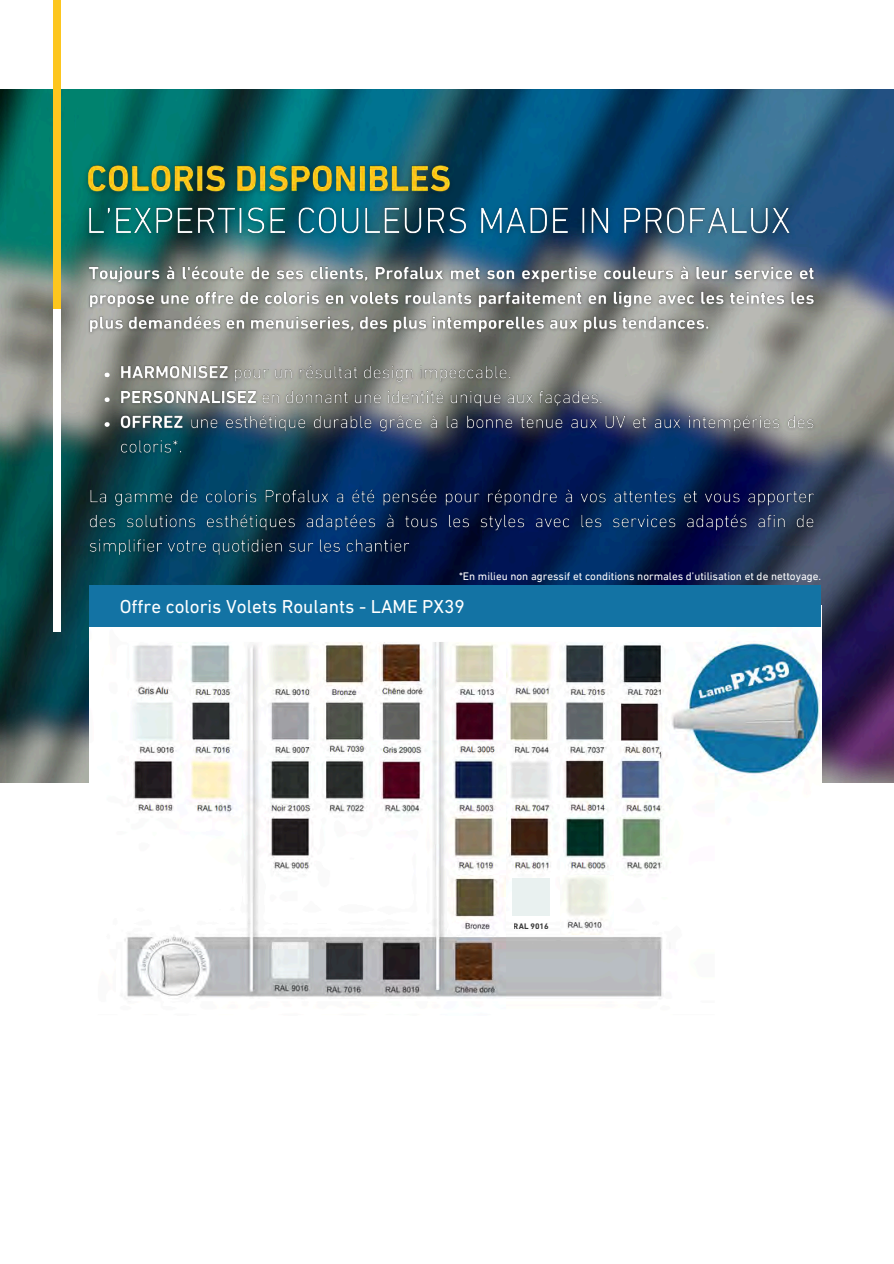
<style>
.page{position:relative;width:894px;height:1264px;background:#fff}
.page>*{position:absolute;margin:0;border:0;box-sizing:border-box;transform-origin:0 0}
.t1{font:19.05px "DIN Next LT Pro";color:#fff}
.t2{font:11.1px "DIN Next LT Pro";color:#fff}
.t3{font:700 8.1px "DIN Next LT Pro";color:#000}
</style>
<div class="page">
<img style="left:0;top:89px;width:892px;height:693px">
<img style="left:89px;top:605px;width:732px;height:394px">
<img style="left:80px;top:199px;width:719px;height:46px">
<img style="left:85px;top:261px;width:735px;height:300px">
<img style="left:78px;top:157px;width:382px;height:46px">
<img style="left:447px;top:875px;width:59px;height:61px">
<div style="left:512px;top:878px;width:38px;height:37px;background:#e9f1f0"></div>
<img style="left:560px;top:875px;width:53px;height:59px">
<div style="left:53px;top:0;width:7px;height:309px;background:#fdc61e"></div>
<div style="left:53px;top:309px;width:7px;height:322px;background:#fff"></div>
<div style="left:112px;top:605px;width:615px;height:37px;background:#fff;border-radius:18px"></div>
<div style="left:89px;top:585px;width:731px;height:41px;background:#1373a4"></div>
<h4 class="t2" style="left:459px;top:571px;width:363px">*En milieu non agressif et conditions normales d’utilisation et de nettoyage.</h4>
<p class="t1" style="left:120px;top:598px;width:346px">Offre coloris Volets Roulants - LAME PX39</p>
<p class="t3" style="left:513px;top:922px;width:36px">RAL 9016</p>
</div>
